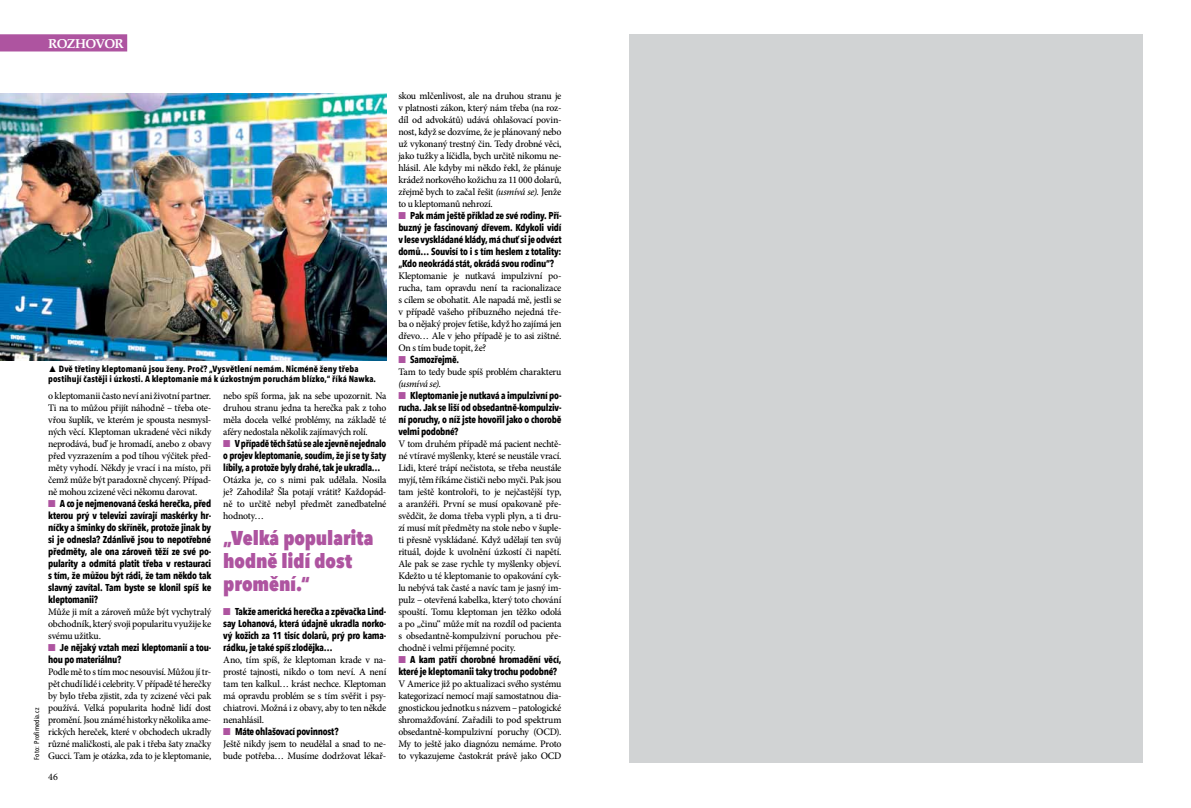
<style>
.page{position:relative;width:1191px;height:808px;background:#fff}
.page>*{position:absolute;margin:0;border:0;box-sizing:border-box;transform-origin:0 0}
.t1{font:800 condensed 20px/23px "Avenir Next LT Pro";letter-spacing:-.005em;color:#ae54a0}
.t2{font:700 13px "Palatino CE";letter-spacing:-.055em;color:#fff}
.t3{font:500 10px/12px "Minion Pro";letter-spacing:-.03em;color:#000;text-align:justify}
.t4{font:700 condensed 10px/12px "Avenir Next LT Pro";letter-spacing:-.025em;color:#000;text-align:justify}
.t5{font:500 10px/12px "Minion Pro";letter-spacing:-.03em;color:#000;text-align:justify;scale:.96 1}
.t6{font:700 condensed 10px/12px "Avenir Next LT Pro";letter-spacing:-.025em;color:#000;text-align:justify;scale:.95 1}
.t7{font:italic 500 10px "Minion Pro";letter-spacing:-.025em;color:#000}
.t8{font:10px "Minion Pro";color:#000}
.t9{font:700 condensed 9px/10px "Avenir Next LT Pro";letter-spacing:.01em;color:#000}
.t10{font:500 condensed 7px "Avenir Next LT Pro";letter-spacing:.02em;color:#000}
.s1{font-family:"Arial";font-weight:400;font-stretch:normal}
.s2{color:#ae54a0}
.s3{font-style:italic}
</style>
<div class="page">
<div style="left:0;top:34px;width:127px;height:17px;background:#ae54a0"></div>
<img style="left:0;top:94px;width:386px;height:266px">
<div style="left:629px;top:34px;width:513px;height:728px;background:#d1d3d4"></div>
<h2 class="t2" style="left:48px;top:36px;width:77px">ROZHOVOR</h2>
<p class="t10" style="left:33px;top:760px;width:53px;rotate:-90deg">Foto: Profimedia.cz</p>
<p class="t9" style="left:48px;top:363px;width:329px"><span class="s1">▲</span> Dvě třetiny kleptomanů jsou ženy. Proč? „Vysvětlení nemám. Nicméně ženy třeba postihují častěji i úzkosti. A kleptomanie má k úzkostným poruchám blízko,“ říká Nawka.</p>
<p class="t3" style="left:48px;top:390px;width:165px">o kleptomanii často neví ani životní partner.<br>Ti na to můžou přijít náhodně – třeba ote&shy;vřou šuplík, ve kterém je spousta nesmysl&shy;ných věcí. Kleptoman ukradené věci nikdy neprodává, buď je hromadí, anebo z obavy před vyzrazením a pod tíhou výčitek před&shy;měty vyhodí. Někdy je vrací i na místo, při čemž může být paradoxně chycený. Případ&shy;ně mohou zcizené věci někomu darovat.</p>
<p class="t4" style="left:48px;top:498px;width:165px"><span class="s2">■</span> A co je nejmenovaná česká herečka, před kterou prý v televizi zavírají maskérky hr&shy;níčky a šminky do skříněk, protože jinak by si je odnesla? Zdánlivě jsou to nepotřebné předměty, ale ona zároveň těží ze své po&shy;pularity a odmítá platit třeba v restauraci s tím, že můžou být rádi, že tam někdo tak slavný zavítal. Tam byste se klonil spíš ke kleptomanii?</p>
<p class="t3" style="left:48px;top:606px;width:165px">Může ji mít a zároveň může být vychytralý obchodník, který svoji popularitu využije ke svému užitku.</p>
<p class="t4" style="left:48px;top:642px;width:165px"><span class="s2">■</span> Je nějaký vztah mezi kleptomanií a tou&shy;hou po materiálnu?</p>
<p class="t5" style="left:48px;top:666px;width:171px">Podle mě to s tím moc nesouvisí. Můžou jí tr&shy;pět chudí lidé i celebrity. V případě té herečky by bylo třeba zjistit, zda ty zcizené věci pak používá. Velká popularita hodně lidí dost promění. Jsou známé historky několika ame&shy;rických hereček, které v obchodech ukradly různé maličkosti, ale pak i třeba šaty značky Gucci. Tam je otázka, zda to je kleptomanie,</p>
<p class="t8" style="left:48px;top:770px;width:11px">46</p>
<p class="t5" style="left:223px;top:390px;width:171px">nebo spíš forma, jak na sebe upozornit. Na druhou stranu jedna ta herečka pak z toho měla docela velké problémy, na základě té aféry nedostala několik zajímavých rolí.</p>
<p class="t6" style="left:223px;top:438px;width:173px"><span class="s2">■</span> V případě těch šatů se ale zjevně nejednalo o projev kleptomanie, soudím, že jí se ty šaty líbily, a protože byly drahé, tak je ukradla…</p>
<p class="t3" style="left:223px;top:474px;width:165px">Otázka je, co s nimi pak udělala. Nosila je? Zahodila? Šla potají vrátit? Každopád&shy;ně to určitě nebyl předmět zanedbatelné hodnoty…</p>
<h1 class="t1" style="left:223px;top:526px;width:152px">„Velká popularita hodně lidí dost promění.“</h1>
<p class="t4" style="left:223px;top:606px;width:165px"><span class="s2">■</span> Takže americká herečka a zpěvačka Lind&shy;say Lohanová, která údajně ukradla norko&shy;vý kožich za 11 tisíc dolarů, prý pro kama&shy;rádku, je také spíš zlodějka…</p>
<p class="t3" style="left:223px;top:654px;width:165px">Ano, tím spíš, že kleptoman krade v na&shy;prosté tajnosti, nikdo o tom neví. A není tam ten kalkul… krást nechce. Kleptoman má opravdu problém se s tím svěřit i psy&shy;chiatrovi. Možná i z obavy, aby to ten někde nenahlásil.</p>
<p class="t4" style="left:223px;top:726px;width:117px"><span class="s2">■</span> Máte ohlašovací povinnost?</p>
<p class="t3" style="left:223px;top:738px;width:165px">Ještě nikdy jsem to neudělal a snad to ne&shy;bude potřeba… Musíme dodržovat lékař-</p>
<p class="t3" style="left:398px;top:90px;width:165px">skou mlčenlivost, ale na druhou stranu je v platnosti zákon, který nám třeba (na roz&shy;díl od advokátů) udává ohlašovací povin&shy;nost, když se dozvíme, že je plánovaný nebo už vykonaný trestný čin. Tedy drobné věci, jako tužky a líčidla, bych určitě nikomu ne&shy;hlásil. Ale kdyby mi někdo řekl, že plánuje krádež norkového kožichu za 11 000 dolarů, zřejmě bych to začal řešit <span class="s3">(usmívá se)</span>. Jenže to u kleptomanů nehrozí.</p>
<p class="t4" style="left:398px;top:210px;width:165px"><span class="s2">■</span> Pak mám ještě příklad ze své rodiny. Pří&shy;buzný je fascinovaný dřevem. Kdykoli vidí v lese vyskládané klády, má chuť si je odvézt domů… Souvisí to i s tím heslem z totality: „Kdo neokrádá stát, okrádá svou rodinu“?</p>
<p class="t3" style="left:398px;top:270px;width:165px">Kleptomanie je nutkavá impulzivní po&shy;rucha, tam opravdu není ta racionalizace s cílem se obohatit. Ale napadá mě, jestli se v případě vašeho příbuzného nejedná tře&shy;ba o nějaký projev fetiše, když ho zajímá jen dřevo… Ale v jeho případě je to asi zištné.<br>On s tím bude topit, že?</p>
<p class="t4" style="left:398px;top:354px;width:62px"><span class="s2">■</span> Samozřejmě.</p>
<p class="t3" style="left:398px;top:366px;width:165px">Tam to tedy bude spíš problém charakteru</p>
<p class="t7" style="left:398px;top:377px;width:44px">(usmívá se).</p>
<p class="t4" style="left:398px;top:390px;width:165px"><span class="s2">■</span> Kleptomanie je nutkavá a impulzivní po&shy;rucha. Jak se liší od obsedantně-kompulziv&shy;ní poruchy, o níž jste hovořil jako o chorobě velmi podobné?</p>
<p class="t3" style="left:398px;top:438px;width:165px">V tom druhém případě má pacient nechtě&shy;né vtíravé myšlenky, které se neustále vrací.<br>Lidi, které trápí nečistota, se třeba neustále myjí, těm říkáme čističi nebo myči. Pak jsou tam ještě kontroloři, to je nejčastější typ, a aranžéři. První se musí opakovaně pře&shy;svědčit, že doma třeba vypli plyn, a ti dru&shy;zí musí mít předměty na stole nebo v šuple&shy;ti přesně vyskládané. Když udělají ten svůj rituál, dojde k uvolnění úzkostí či napětí.<br>Ale pak se zase rychle ty myšlenky objeví.<br>Kdežto u té kleptomanie to opakování cyk&shy;lu nebývá tak časté a navíc tam je jasný im&shy;pulz – otevřená kabelka, který toto chování spouští. Tomu kleptoman jen těžko odolá a po „činu“ může mít na rozdíl od pacienta s obsedantně-kompulzivní poruchou pře&shy;chodně i velmi příjemné pocity.</p>
<p class="t4" style="left:398px;top:654px;width:165px"><span class="s2">■</span> A kam patří chorobné hromadění věcí, které je kleptomanii taky trochu podobné?</p>
<p class="t3" style="left:398px;top:678px;width:165px">V Americe již po aktualizaci svého systému kategorizací nemocí mají samostatnou dia&shy;gnostickou jednotku s názvem – patologické shromažďování. Zařadili to pod spektrum obsedantně-kompulzivní poruchy (OCD).<br>My to ještě jako diagnózu nemáme. Proto to vykazujeme častokrát právě jako OCD</p>
</div>
